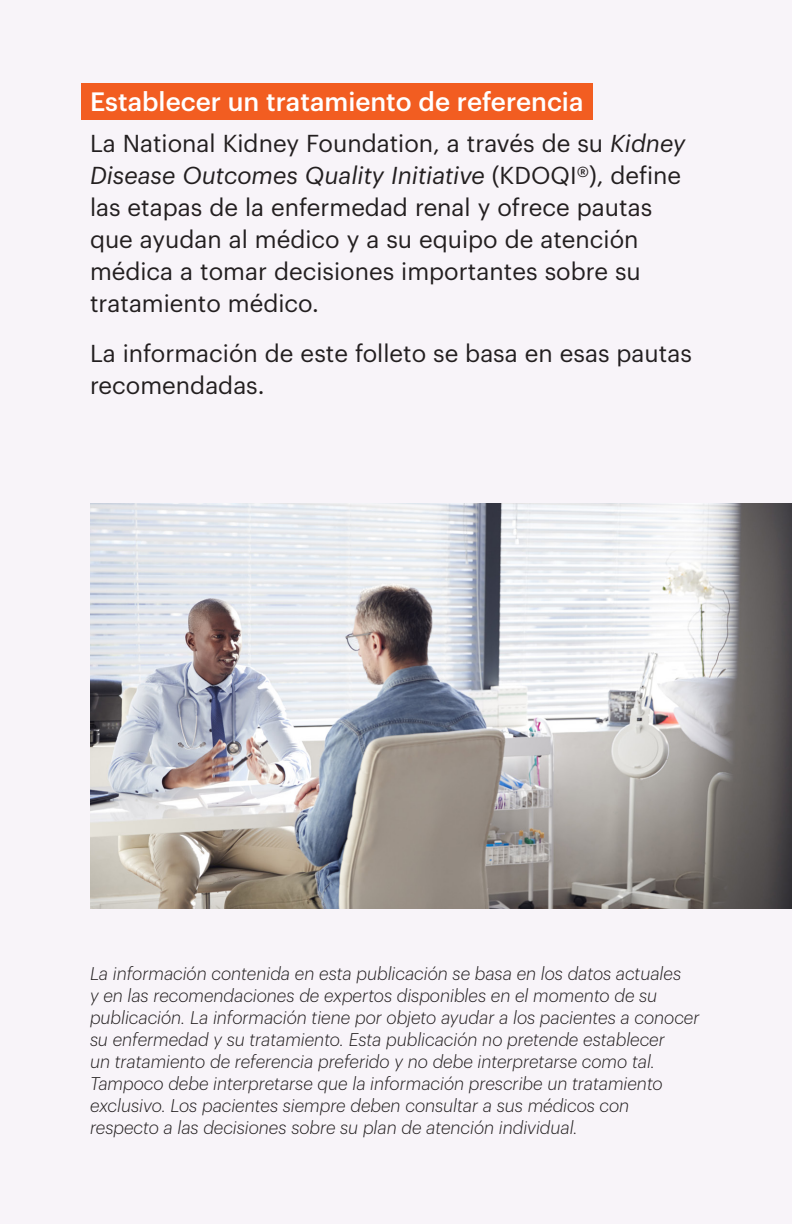
<style>
.page{position:relative;width:792px;height:1224px;background:#f8f4f9}
.page>*{position:absolute;margin:0;border:0;box-sizing:border-box;transform-origin:0 0}
.Head1{font:500 26px "Graphik";color:#fff}
.Body1{font:24px/32px "Graphik";color:#231f20}
.Disclaimer1{font:italic 300 18px/22px "Graphik";color:#231f20}
.s1{font-style:italic}
</style>
<div class="page">
<div style="left:81px;top:84px;width:511px;height:36px;background:#f25d21"></div>
<img style="left:90px;top:504px;width:702px;height:405px">
<p class="Head1" style="left:90px;top:82px;width:495px">Establecer un tratamiento de referencia</p>
<p class="Body1" style="left:90px;top:126px;width:597px">La National Kidney Foundation, a través de su <span class="s1">Kidney Disease Outcomes Quality Initiative</span> (KDOQI®), define las etapas de la enfermedad renal y ofrece pautas que ayudan al médico y a su equipo de atención médica a tomar decisiones importantes sobre su tratamiento médico.</p>
<p class="Body1" style="left:90px;top:336px;width:603px">La información de este folleto se basa en esas pautas recomendadas.</p>
<p class="Disclaimer1" style="left:90px;top:961px;width:611px">La información contenida en esta publicación se basa en los datos actuales<br>y en las recomendaciones de expertos disponibles en el momento de su publicación. La información tiene por objeto ayudar a los pacientes a conocer su enfermedad y su tratamiento. Esta publicación no pretende establecer<br>un tratamiento de referencia preferido y no debe interpretarse como tal.<br>Tampoco debe interpretarse que la información prescribe un tratamiento exclusivo. Los pacientes siempre deben consultar a sus médicos con respecto a las decisiones sobre su plan de atención individual.</p>
</div>
